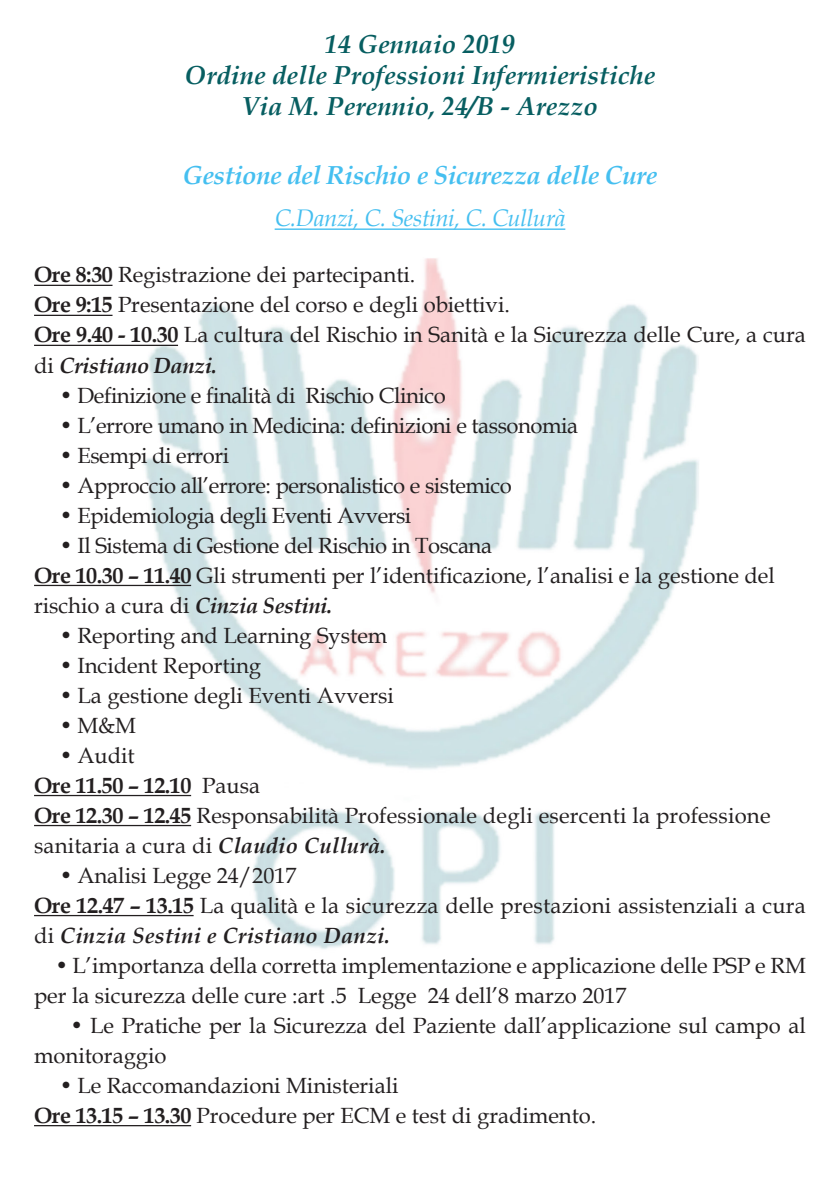
<style>
.page{position:relative;width:840px;height:1191px;background:#fff}
.page>*{position:absolute;margin:0;border:0;box-sizing:border-box;transform-origin:0 0}
.t1{font:italic 700 26px "Book Antiqua";color:#075e61}
.t2{font:italic 700 26px "Book Antiqua";letter-spacing:-.02em;color:#45bff0}
.t3{font:italic 24px "Book Antiqua";letter-spacing:-.02em;color:#45bff0}
.t4{font:22px/30px "Book Antiqua";color:#231f20}
.t5{font:22px "Book Antiqua";letter-spacing:-.02em;color:#231f20}
.t6{font:700 22px "Book Antiqua";letter-spacing:-.02em;color:#231f20}
.s1{font-weight:700}
.s2{font-weight:700;font-style:italic}
.s3{font-weight:400}
</style>
<div class="page">
<img style="left:34px;top:228px;width:665px;height:899px">
<hr style="left:274px;top:228px;width:291px;height:2px;background:#45bff0">
<hr style="left:34px;top:285px;width:78px;height:1px;background:#231f20">
<hr style="left:34px;top:315px;width:78px;height:1px;background:#231f20">
<hr style="left:34px;top:345px;width:144px;height:1px;background:#231f20">
<hr style="left:34px;top:585px;width:157px;height:1px;background:#231f20">
<hr style="left:34px;top:795px;width:157px;height:1px;background:#231f20">
<hr style="left:34px;top:825px;width:157px;height:1px;background:#231f20">
<hr style="left:34px;top:915px;width:159px;height:1px;background:#231f20">
<hr style="left:34px;top:1125px;width:157px;height:1px;background:#231f20">
<p class="t1" style="left:325px;top:26px;width:191px">14 Gennaio 2019</p>
<p class="t1" style="left:185px;top:57px;width:472px">Ordine delle Professioni Infermieristiche</p>
<p class="t1" style="left:242px;top:88px;width:357px">Via M. Perennio, 24/B - Arezzo</p>
<p class="t2" style="left:183px;top:157px;width:476px">Gestione del Rischio e Sicurezza delle Cure</p>
<p class="t3" style="left:274px;top:201px;width:292px">C.Danzi, C. Sestini, C. Cullurà</p>
<p class="t4" style="left:34px;top:259px;width:382px"><span class="s1">Ore 8:30</span> Registrazione dei partecipanti.</p>
<p class="t4" style="left:34px;top:289px;width:477px"><span class="s1">Ore 9:15</span> Presentazione del corso e degli obiettivi.</p>
<p class="t4" style="left:34px;top:319px;width:772px"><span class="s1">Ore 9.40 - 10.30</span> La cultura del Rischio in Sanità e la Sicurezza delle Cure, a cura di <span class="s2">Cristiano Danzi.</span></p>
<p class="t5" style="left:59px;top:380px;width:387px">• Definizione e finalità di Rischio Clinico</p>
<p class="t5" style="left:59px;top:410px;width:520px">• L’errore umano in Medicina: definizioni e tassonomia</p>
<p class="t5" style="left:59px;top:440px;width:171px">• Esempi di errori</p>
<p class="t5" style="left:59px;top:470px;width:454px">• Approccio all’errore: personalistico e sistemico</p>
<p class="t5" style="left:59px;top:500px;width:353px">• Epidemiologia degli Eventi Avversi</p>
<p class="t5" style="left:59px;top:530px;width:434px">• Il Sistema di Gestione del Rischio in Toscana</p>
<p class="t4" style="left:34px;top:559px;width:742px"><span class="s1">Ore 10.30 – 11.40</span> Gli strumenti per l’identificazione, l’analisi e la gestione del rischio a cura di <span class="s2">Cinzia Sestini.</span></p>
<p class="t4" style="left:59px;top:619px;width:329px">• Reporting and Learning System</p>
<p class="t4" style="left:59px;top:649px;width:203px">• Incident Reporting</p>
<p class="t4" style="left:59px;top:679px;width:336px">• La gestione degli Eventi Avversi</p>
<p class="t4" style="left:59px;top:709px;width:78px">• M&amp;M</p>
<p class="t4" style="left:59px;top:739px;width:77px">• Audit</p>
<p class="t6" style="left:34px;top:770px;width:227px">Ore 11.50 – 12.10 <span class="s3">Pausa</span></p>
<p class="t4" style="left:34px;top:799px;width:737px"><span class="s1">Ore 12.30 – 12.45</span> Responsabilità Professionale degli esercenti la professione sanitaria a cura di <span class="s2">Claudio Cullurà.</span></p>
<p class="t4" style="left:59px;top:859px;width:238px">• Analisi Legge 24/2017</p>
<p class="t4" style="left:34px;top:889px;width:772px"><span class="s1">Ore 12.47 – 13.15</span> La qualità e la sicurezza delle prestazioni assistenziali a cura di <span class="s2">Cinzia Sestini e Cristiano Danzi.</span></p>
<p class="t4" style="left:34px;top:949px;width:773px;text-indent:21px">• L’importanza della corretta implementazione e applicazione delle PSP e RM per la sicurezza delle cure :art .5 Legge 24 dell’8 marzo 2017</p>
<p class="t4" style="left:34px;top:1009px;width:773px;text-indent:36px">• Le Pratiche per la Sicurezza del Paziente dall’applicazione sul campo al monitoraggio</p>
<p class="t4" style="left:59px;top:1069px;width:340px">• Le Raccomandazioni Ministeriali</p>
<p class="t4" style="left:34px;top:1099px;width:563px"><span class="s1">Ore 13.15 – 13.30</span> Procedure per ECM e test di gradimento.</p>
</div>
